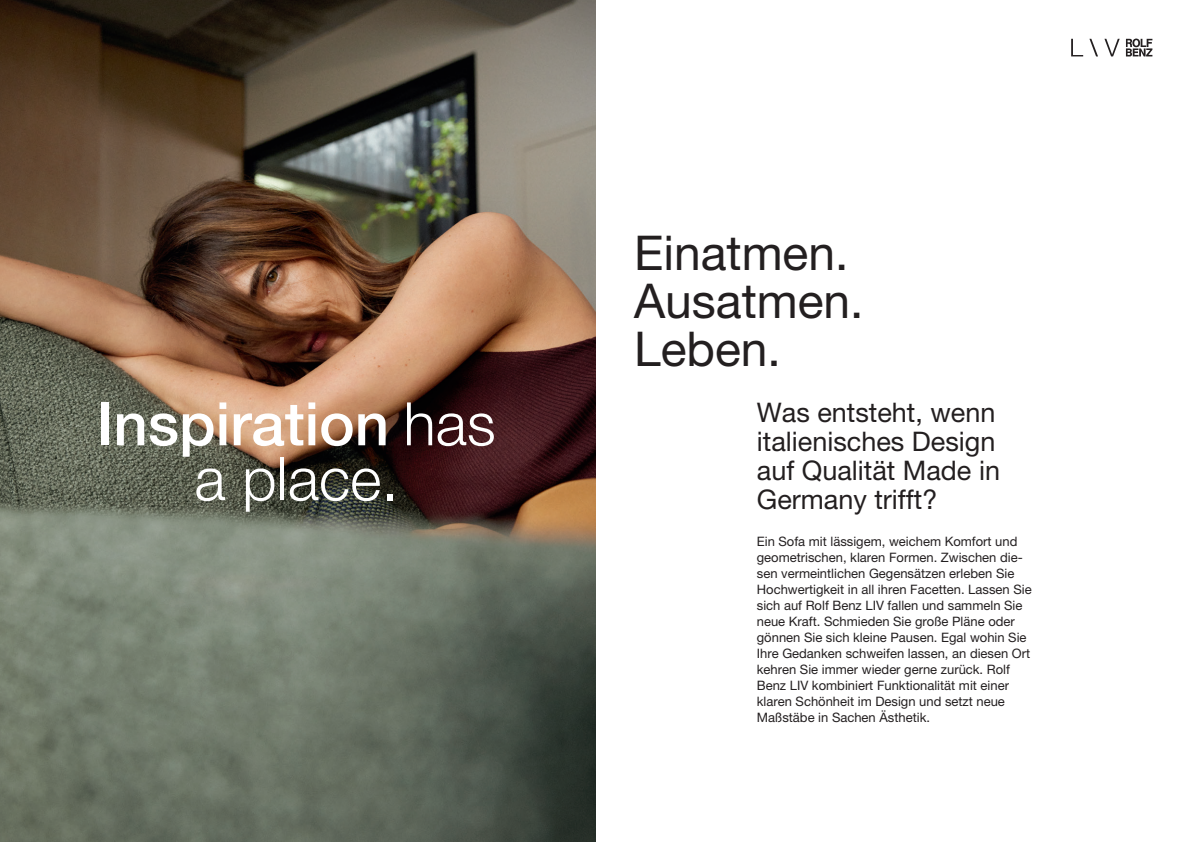
<style>
.page{position:relative;width:1191px;height:842px;background:#fff}
.page>*{position:absolute;margin:0;border:0;box-sizing:border-box;transform-origin:0 0}
.t1{font:500 60px/55px "Helvetica Neue LT Pro";color:#fff;text-align:center}
.t2{font:48px/48px "Helvetica Neue LT Pro";color:#231f20}
.t3{font:27px/29px "Helvetica Neue LT Pro";color:#231f20}
.t4{font:13px/16px "Helvetica Neue LT Pro";color:#231f20}
.s1{font-weight:300}
</style>
<div class="page">
<svg style="left:1104px;top:39px;width:15px;height:17px"></svg>
<svg style="left:1089px;top:39px;width:9px;height:17px"></svg>
<svg style="left:1071px;top:39px;width:12px;height:17px"></svg>
<svg style="left:1126px;top:39px;width:26px;height:17px"></svg>
<img style="left:0;top:0;width:595px;height:842px">
<h1 class="t1" style="left:97px;top:396px;width:400px">Inspiration <span class="s1">has a place.</span></h1>
<h2 class="t2" style="left:634px;top:228px;width:231px">Einatmen.<br>Ausatmen.<br>Leben.</h2>
<h3 class="t3" style="left:757px;top:397px;width:245px">Was entsteht, wenn italienisches Design auf Qualität Made in<br>Germany trifft?</h3>
<p class="t4" style="left:757px;top:534px;width:276px">Ein Sofa mit lässigem, weichem Komfort und geometrischen, klaren Formen. Zwischen die&shy;sen vermeintlichen Gegensätzen erleben Sie Hochwertigkeit in all ihren Facetten. Lassen Sie sich auf Rolf Benz LIV fallen und sammeln Sie neue Kraft. Schmieden Sie große Pläne oder gönnen Sie sich kleine Pausen. Egal wohin Sie Ihre Gedanken schweifen lassen, an diesen Ort kehren Sie immer wieder gerne zurück. Rolf Benz LIV kombiniert Funktionalität mit einer klaren Schönheit im Design und setzt neue Maßstäbe in Sachen Ästhetik.</p>
</div>
